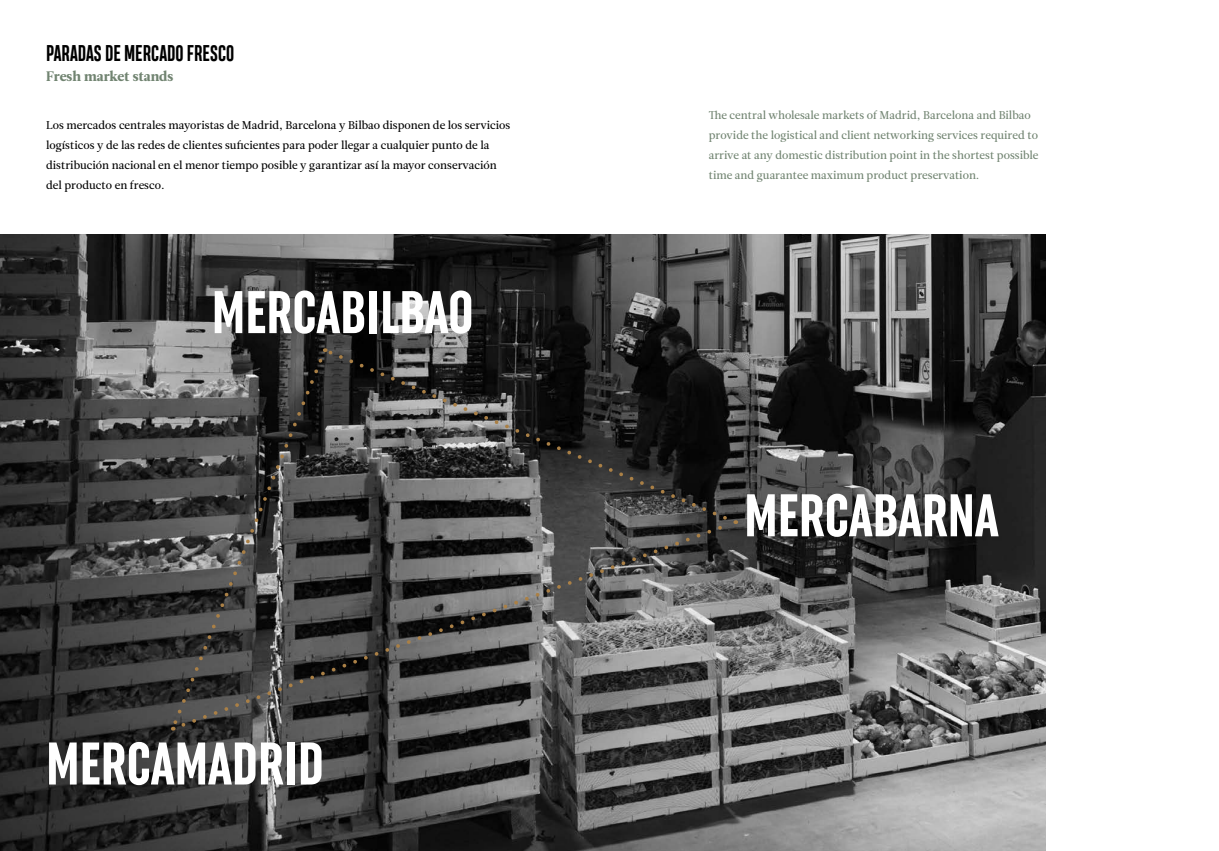
<style>
.page{position:relative;width:1219px;height:851px;background:#fff}
.page>*{position:absolute;margin:0;border:0;box-sizing:border-box;transform-origin:0 0}
.t1{font:700 extra-condensed 60px "Uniform";color:#fff}
.t2{font:700 21.25px "Heading Compressed Pro";color:#000}
.t3{font:13.75px "Leitura News Roman 4";color:#718471}
.t4{font:11.25px/20px "Leitura News Roman 2";color:#000}
.t5{font:11.25px/20px "Leitura News Roman 2";color:#718471}
</style>
<div class="page">
<img style="left:0;top:235px;width:1045px;height:615px">
<svg style="left:170px;top:356px;width:155px;height:372px;background:#464646"></svg>
<svg style="left:179px;top:519px;width:556px;height:210px;background:#555554"></svg>
<svg style="left:325px;top:347px;width:405px;height:175px;background:#363636"></svg>
<h2 class="t2" style="left:46px;top:41px;width:190px">PARADAS DE MERCADO FRESCO</h2>
<p class="t3" style="left:46px;top:68px;width:129px">Fresh market stands</p>
<p class="t4" style="left:46px;top:115px;width:466px">Los mercados centrales mayoristas de Madrid, Barcelona y Bilbao disponen de los servicios logísticos y de las redes de clientes suficientes para poder llegar a cualquier punto de la distribución nacional en el menor tiempo posible y garantizar así la mayor conservación del producto en fresco.</p>
<p class="t5" style="left:709px;top:105px;width:331px">The central wholesale markets of Madrid, Barcelona and Bilbao provide the logistical and client networking services required to arrive at any domestic distribution point in the shortest possible time and guarantee maximum product preservation.</p>
<h1 class="t1" style="left:212px;top:278px;width:263px">MERCABILBAO</h1>
<h1 class="t1" style="left:46px;top:729px;width:279px">MERCAMADRID</h1>
<h1 class="t1" style="left:744px;top:481px;width:256px">MERCABARNA</h1>
</div>
